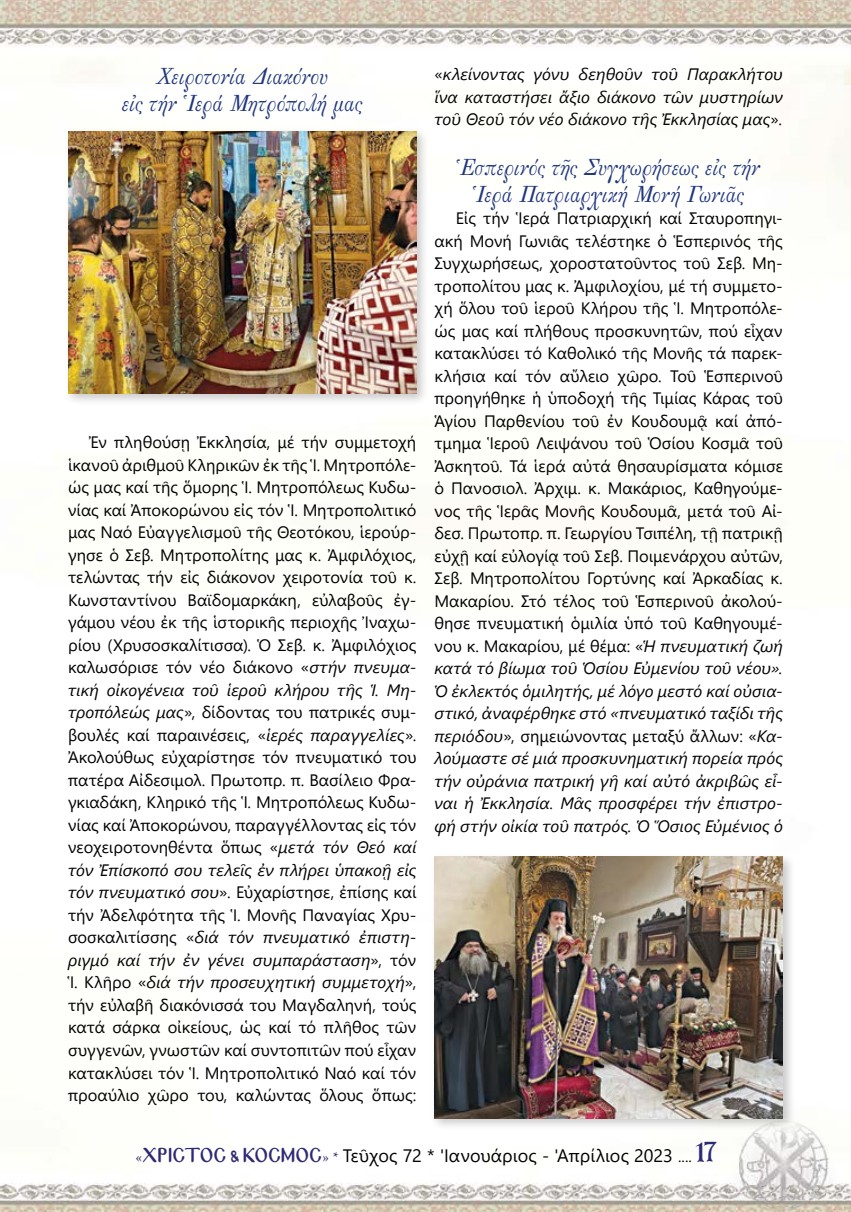
<style>
.page{position:relative;width:851px;height:1212px;background:#fff}
.page>*{position:absolute;margin:0;border:0;box-sizing:border-box;transform-origin:0 0}
.t1{font:24.75px/27px "GFS Solomos";letter-spacing:.01em;color:#20367d;text-align:center;scale:.91 1}
.t2{font:18px "Segoe UI";color:#000}
.t3{font:16.5px/22.5px "Segoe UI";color:#000;text-align:justify}
.t4{font:italic 16.5px/22.5px "Segoe UI";letter-spacing:.005em;color:#000;text-align:justify}
.s1{font-style:italic}
.s2{font-style:normal}
.s3{font-family:"Minion Pro";font-size:15px;color:#2e2973}
.s4{font-family:"Mg Byzantine UC Pol Normal";font-size:17.55px;color:#2e2973}
.s5{font-family:"Minion Pro";font-size:15px}
.s6{font-family:"Ag Symeon UC";font-size:30px;color:#2e2973}
</style>
<div class="page">
<img style="left:0;top:0;width:850px;height:543px">
<img style="left:0;top:1122px;width:850px;height:90px">
<div style="left:64px;top:127px;width:364px;height:279px;background:#000;opacity:.21"></div>
<img style="left:68px;top:131px;width:348px;height:262px">
<div style="left:430px;top:852px;width:365px;height:279px;background:#000;opacity:.21"></div>
<img style="left:434px;top:857px;width:348px;height:262px">
<h1 class="t1" style="left:122px;top:64px;width:266px">Χειροτονία Διακόνου<br>εἰς τήν Ἱερά Μητρόπολή μας</h1>
<p class="t3" style="left:68px;top:430px;width:350px;text-indent:21px">Ἐν πληθούσῃ Ἐκκλησία, μέ τήν συμμετοχή ἱκανοῦ ἀριθμοῦ Κληρικῶν ἐκ τῆς Ἱ. Μητροπόλε&shy;ώς μας καί τῆς ὅμορης Ἱ. Μητροπόλεως Κυδω&shy;νίας καί Ἀποκορώνου εἰς τόν Ἱ. Μητροπολιτικό μας Ναό Εὐαγγελισμοῦ τῆς Θεοτόκου, ἱερούρ&shy;γησε ὁ Σεβ. Μητροπολίτης μας κ. Ἀμφιλόχιος, τελώντας τήν εἰς διάκονον χειροτονία τοῦ κ.<br>Κωνσταντίνου Βαϊδομαρκάκη, εὐλαβοῦς ἐγ&shy;γάμου νέου ἐκ τῆς ἱστορικῆς περιοχῆς Ἰναχω&shy;ρίου (Χρυσοσκαλίτισσα). Ὁ Σεβ. κ. Ἀμφιλόχιος καλωσόρισε τόν νέο διάκονο «<span class="s1">στήν πνευμα&shy;τική οἰκογένεια τοῦ ἱεροῦ κλήρου τῆς Ἱ. Μη&shy;τροπόλεώς μας</span>», δίδοντας του πατρικές συμ&shy;βουλές καί παραινέσεις, «<span class="s1">ἱερές παραγγελίες</span>».<br>Ἀκολούθως εὐχαρίστησε τόν πνευματικό του πατέρα Αἰδεσιμολ. Πρωτοπρ. π. Βασίλειο Φρα&shy;γκιαδάκη, Κληρικό τῆς Ἱ. Μητροπόλεως Κυδω&shy;νίας καί Ἀποκορώνου, παραγγέλλοντας εἰς τόν νεοχειροτονηθέντα ὅπως «<span class="s1">μετά τόν Θεό καί τόν Ἐπίσκοπό σου τελεῖς ἐν πλήρει ὑπακοῇ εἰς τόν πνευματικό σου</span>». Εὐχαρίστησε, ἐπίσης καί τήν Ἀδελφότητα τῆς Ἱ. Μονῆς Παναγίας Χρυ&shy;σοσκαλιτίσσης «<span class="s1">διά τόν πνευματικό ἐπιστη&shy;ριγμό καί τήν ἐν γένει συμπαράσταση</span>», τόν Ἱ. Κλῆρο «<span class="s1">διά τήν προσευχητική συμμετοχή</span>», τήν εὐλαβῆ διακόνισσά του Μαγδαληνή, τούς κατά σάρκα οἰκείους, ὡς καί τό πλῆθος τῶν συγγενῶν, γνωστῶν καί συντοπιτῶν πού εἶχαν κατακλύσει τόν Ἱ. Μητροπολιτικό Ναό καί τόν προαύλιο χῶρο του, καλώντας ὅλους ὅπως:</p>
<p class="t4" style="left:434px;top:60px;width:350px"><span class="s2">«</span>κλείνοντας γόνυ δεηθοῦν τοῦ Παρακλήτου ἵνα καταστήσει ἄξιο διάκονο τῶν μυστηρίων τοῦ Θεοῦ τόν νέο διάκονο τῆς Ἐκκλησίας μας<span class="s2">».</span></p>
<h1 class="t1" style="left:456px;top:155px;width:335px">Ἑσπερινός τῆς Συγχωρήσεως εἰς τήν<br>Ἱερά Πατριαρχική Μονή Γωνιᾶς</h1>
<p class="t3" style="left:434px;top:205px;width:350px;text-indent:21px">Εἰς τήν Ἱερά Πατριαρχική καί Σταυροπηγι&shy;ακή Μονή Γωνιᾶς τελέστηκε ὁ Ἑσπερινός τῆς Συγχωρήσεως, χοροστατοῦντος τοῦ Σεβ. Μη&shy;τροπολίτου μας κ. Ἀμφιλοχίου, μέ τή συμμετο&shy;χή ὅλου τοῦ ἱεροῦ Κλήρου τῆς Ἱ. Μητροπόλε&shy;ώς μας καί πλήθους προσκυνητῶν, πού εἶχαν κατακλύσει τό Καθολικό τῆς Μονῆς τά παρεκ&shy;κλήσια καί τόν αὔλειο χῶρο. Τοῦ Ἑσπερινοῦ προηγήθηκε ἡ ὑποδοχή τῆς Τιμίας Κάρας τοῦ Ἁγίου Παρθενίου τοῦ ἐν Κουδουμᾷ καί ἀπό&shy;τμημα Ἱεροῦ Λειψάνου τοῦ Ὁσίου Κοσμᾶ τοῦ Ἀσκητοῦ. Τά ἱερά αὐτά θησαυρίσματα κόμισε ὁ Πανοσιολ. Ἀρχιμ. κ. Μακάριος, Καθηγούμε&shy;νος τῆς Ἱερᾶς Μονῆς Κουδουμᾶ, μετά τοῦ Αἰ&shy;δεσ. Πρωτοπρ. π. Γεωργίου Τσιπέλη, τῇ πατρικῇ εὐχῇ καί εὐλογίᾳ τοῦ Σεβ. Ποιμενάρχου αὐτῶν, Σεβ. Μητροπολίτου Γορτύνης καί Ἀρκαδίας κ.<br>Μακαρίου. Στό τέλος τοῦ Ἑσπερινοῦ ἀκολού&shy;θησε πνευματική ὁμιλία ὑπό τοῦ Καθηγουμέ&shy;νου κ. Μακαρίου, μέ θέμα: «<span class="s1">Ἡ πνευματική ζωή κατά τό βίωμα τοῦ Ὁσίου Εὐμενίου τοῦ νέου».<br>Ὁ ἐκλεκτός ὁμιλητής, μέ λόγο μεστό καί οὐσια&shy;στικό, ἀναφέρθηκε στό «πνευματικό ταξίδι τῆς περιόδου</span>», σημειώνοντας μεταξύ ἄλλων: «<span class="s1">Κα&shy;λούμαστε σέ μιά προσκυνηματική πορεία πρός τήν οὐράνια πατρική γῆ καί αὐτό ἀκριβῶς εἶ&shy;ναι ἡ Ἐκκλησία. Μᾶς προσφέρει τήν ἐπιστρο&shy;φή στήν οἰκία τοῦ πατρός. Ὁ Ὅσιος Εὐμένιος ὁ</span></p>
<p class="t2" style="left:136px;top:1139px;width:582px"><span class="s3">«</span><span class="s4">ΧΡΙΣΤΟΣ &amp; ΚΟΣΜΟΣ</span><span class="s3">» *</span> Τεῦχος 72 * 'Ιανουάριος - 'Απρίλιος 2023 <span class="s5">....</span> <span class="s6">17</span></p>
</div>
